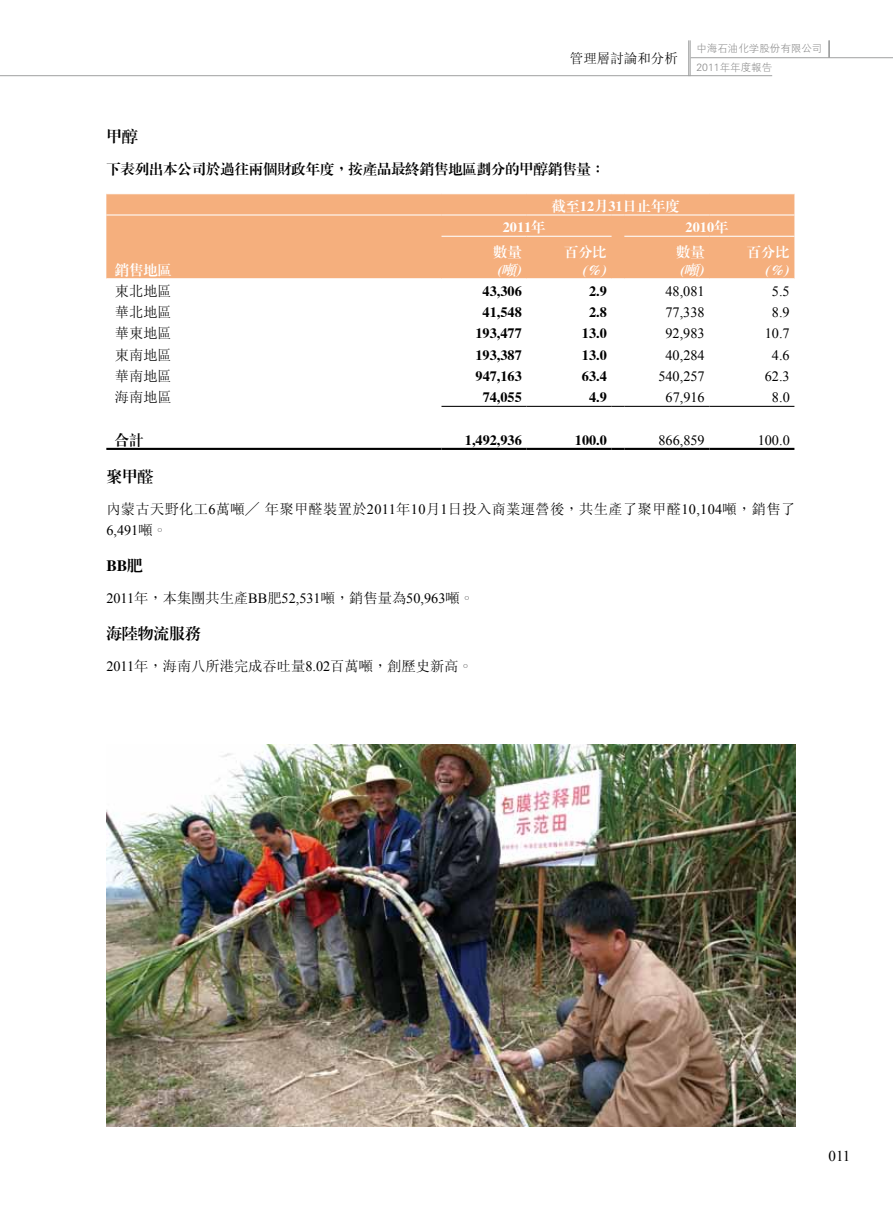
<style>
.page{position:relative;width:893px;height:1212px;background:#fff}
.page>*{position:absolute;margin:0;border:0;box-sizing:border-box;transform-origin:0 0}
.t1{font:15.75px "FZXBSB B51 0";color:#000}
.t2{font:15px "Times New Roman";color:#000}
.t3{font:14.25px "FZXBSB B51 0";color:#000}
.t4{font:14.25px "Times New Roman";color:#000}
.t5{font:14.25px "Sim Sun";color:#000}
.t6{font:14.25px "Sim Sun";letter-spacing:.025em;color:#000}
.t7{font:14.25px "FZXBSB B51 0";color:#fff}
.t8{font:italic 14.25px "FZXBSB B51 0";color:#fff}
.t9{font:13.5px "Sim Sun";color:#000}
.t10{font:10.5px/18.3px "FZXH1 B B51 0";color:#898989}
.s1{font-family:"Times New Roman"}
.s2{font-family:"FZJSSB B51 0"}
.s3{font-family:"Sim Sun"}
</style>
<div class="page">
<svg style="left:828px;top:40px;width:2px;height:17px"></svg>
<hr style="left:688px;top:40px;width:1px;height:36px;background:#9fa0a0">
<hr style="left:690px;top:40px;width:1px;height:36px;background:#9fa0a0">
<hr style="left:691px;top:57px;width:202px;height:1px;background:#9fa0a0">
<hr style="left:0;top:75px;width:772px;height:1px;background:#9fa0a0">
<img style="left:106px;top:745px;width:689px;height:382px">
<div style="left:106px;top:194px;width:688px;height:84px;background:#f5af7d"></div>
<hr style="left:106px;top:448px;width:335px;height:2px;background:#000">
<hr style="left:441px;top:448px;width:86px;height:2px;background:#000">
<hr style="left:527px;top:448px;width:85px;height:2px;background:#000">
<svg style="left:612px;top:448px;width:12px;height:2px"></svg>
<hr style="left:624px;top:448px;width:85px;height:2px;background:#000">
<hr style="left:709px;top:448px;width:85px;height:2px;background:#000">
<hr style="left:106px;top:214px;width:335px;height:1px;background:#fff">
<hr style="left:441px;top:214px;width:86px;height:1px;background:#fff">
<hr style="left:527px;top:214px;width:85px;height:1px;background:#fff">
<svg style="left:612px;top:214px;width:12px;height:1px"></svg>
<hr style="left:624px;top:214px;width:85px;height:1px;background:#fff">
<hr style="left:709px;top:214px;width:85px;height:1px;background:#fff">
<hr style="left:441px;top:236px;width:86px;height:1px;background:#fff">
<hr style="left:527px;top:236px;width:85px;height:1px;background:#fff">
<hr style="left:624px;top:236px;width:85px;height:1px;background:#fff">
<hr style="left:709px;top:236px;width:85px;height:1px;background:#fff">
<svg style="left:612px;top:278px;width:12px;height:1px"></svg>
<hr style="left:441px;top:406px;width:86px;height:1px;background:#000">
<hr style="left:527px;top:406px;width:85px;height:1px;background:#000">
<svg style="left:612px;top:406px;width:12px;height:1px"></svg>
<hr style="left:624px;top:406px;width:85px;height:1px;background:#000">
<hr style="left:709px;top:406px;width:85px;height:1px;background:#000">
<p class="t9" style="left:570px;top:52px;width:109px">管理層討論和分析</p>
<p class="t10" style="left:696px;top:40px;width:127px">中海石油化学股份有限公司<br>2011年年度報告</p>
<p class="t1" style="left:106px;top:127px;width:33px">甲醇</p>
<p class="t3" style="left:106px;top:161px;width:500px">下表列出本公司於過往兩個財政年度，按產品最終銷售地區劃分的甲醇銷售量：</p>
<p class="t7" style="left:551px;top:197px;width:130px">截至12月31日止年度</p>
<p class="t7" style="left:503px;top:219px;width:44px">2011年</p>
<p class="t7" style="left:686px;top:219px;width:44px">2010年</p>
<p class="t7" style="left:115px;top:261px;width:58px">銷售地區</p>
<p class="t7" style="left:676px;top:243px;width:30px">數量</p>
<p class="t8" style="left:680px;top:261px;width:30px">(噸)</p>
<p class="t7" style="left:493px;top:243px;width:30px">數量</p>
<p class="t8" style="left:497px;top:261px;width:30px">(噸)</p>
<p class="t7" style="left:564px;top:243px;width:44px">百分比</p>
<p class="t8" style="left:582px;top:261px;width:30px">(%)</p>
<p class="t7" style="left:747px;top:243px;width:44px">百分比</p>
<p class="t8" style="left:765px;top:261px;width:30px">(%)</p>
<p class="t5" style="left:115px;top:284px;width:58px">東北地區</p>
<p class="t3" style="left:483px;top:283px;width:41px">43,306</p>
<p class="t3" style="left:589px;top:283px;width:19px">2.9</p>
<p class="t4" style="left:665px;top:282px;width:41px">48,081</p>
<p class="t4" style="left:772px;top:282px;width:19px">5.5</p>
<p class="t5" style="left:115px;top:305px;width:58px">華北地區</p>
<p class="t3" style="left:483px;top:304px;width:41px">41,548</p>
<p class="t3" style="left:589px;top:304px;width:19px">2.8</p>
<p class="t4" style="left:665px;top:303px;width:41px">77,338</p>
<p class="t4" style="left:772px;top:303px;width:19px">8.9</p>
<p class="t5" style="left:115px;top:326px;width:58px">華東地區</p>
<p class="t3" style="left:475px;top:325px;width:48px">193,477</p>
<p class="t3" style="left:582px;top:325px;width:26px">13.0</p>
<p class="t4" style="left:665px;top:324px;width:41px">92,983</p>
<p class="t4" style="left:765px;top:324px;width:26px">10.7</p>
<p class="t5" style="left:115px;top:347px;width:58px">東南地區</p>
<p class="t3" style="left:475px;top:346px;width:48px">193,387</p>
<p class="t3" style="left:582px;top:346px;width:26px">13.0</p>
<p class="t4" style="left:665px;top:345px;width:41px">40,284</p>
<p class="t4" style="left:772px;top:345px;width:19px">4.6</p>
<p class="t5" style="left:115px;top:369px;width:58px">華南地區</p>
<p class="t3" style="left:476px;top:368px;width:48px">947,163</p>
<p class="t3" style="left:582px;top:368px;width:26px">63.4</p>
<p class="t4" style="left:658px;top:367px;width:48px">540,257</p>
<p class="t4" style="left:765px;top:367px;width:26px">62.3</p>
<p class="t5" style="left:115px;top:390px;width:58px">海南地區</p>
<p class="t3" style="left:483px;top:389px;width:41px">74,055</p>
<p class="t3" style="left:589px;top:389px;width:19px">4.9</p>
<p class="t4" style="left:665px;top:388px;width:41px">67,916</p>
<p class="t4" style="left:772px;top:388px;width:19px">8.0</p>
<p class="t3" style="left:115px;top:431px;width:30px">合計</p>
<p class="t3" style="left:465px;top:431px;width:58px">1,492,936</p>
<p class="t3" style="left:575px;top:431px;width:34px">100.0</p>
<p class="t4" style="left:658px;top:430px;width:48px">866,859</p>
<p class="t4" style="left:758px;top:430px;width:34px">100.0</p>
<p class="t1" style="left:106px;top:467px;width:49px">聚甲醛</p>
<p class="t6" style="left:106px;top:501px;width:690px">內蒙古天野化工<span class="s1">6</span>萬噸╱ 年聚甲醛裝置於<span class="s1">2011</span>年<span class="s1">10</span>月<span class="s1">1</span>日投入商業運營後<span class="s2">，</span>共生產了聚甲醛<span class="s1">10,104</span>噸<span class="s2">，</span>銷售了</p>
<p class="t4" style="left:106px;top:521px;width:62px">6,491<span class="s3">噸</span><span class="s2">。</span></p>
<p class="t1" style="left:106px;top:556px;width:38px">BB肥</p>
<p class="t4" style="left:106px;top:588px;width:369px">2011<span class="s3">年</span><span class="s2">，</span><span class="s3">本集團共生產</span>BB<span class="s3">肥</span>52,531<span class="s3">噸</span><span class="s2">，</span><span class="s3">銷售量為</span>50,963<span class="s3">噸</span><span class="s2">。</span></p>
<p class="t1" style="left:106px;top:624px;width:96px">海陸物流服務</p>
<p class="t5" style="left:106px;top:659px;width:368px"><span class="s1">2011</span>年<span class="s2">，</span>海南八所港完成吞吐量<span class="s1">8.02</span>百萬噸<span class="s2">，</span>創歷史新高<span class="s2">。</span></p>
<p class="t2" style="left:828px;top:1146px;width:23px">011</p>
</div>
